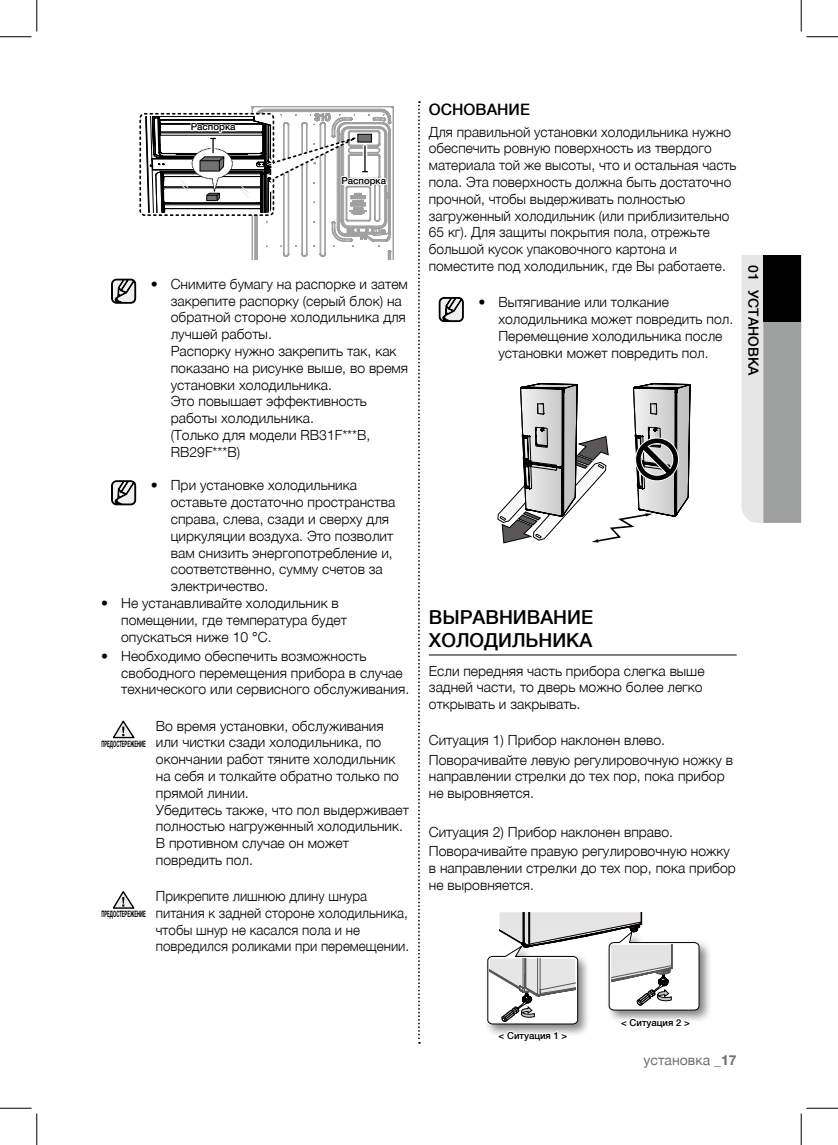
<style>
.page{position:relative;width:838px;height:1145px;background:#fff}
.page>*{position:absolute;margin:0;border:0;box-sizing:border-box;transform-origin:0 0}
.t1{font:500 19.25px/23.1px "Helvetica Neue LTCYR";color:#000}
.t2{font:500 15.75px "Helvetica Neue LTCYR";color:#000}
.t3{font:300 14px/16.8px "Helvetica Neue LTCYR";color:#000}
.t4{font:300 14px/16.8px "Helvetica Neue LTCYR";color:#000;scale:.96 1}
.t5{font:14px "Helvetica Neue LTCYR";color:#727171}
.t6{font:500 14px "Helvetica Neue LTCYR";color:#000}
.t7{font:500 9.62px "Helvetica Neue LTCYR";color:#000}
.t8{font:700 8.75px "Helvetica Neue LTCYR";color:#000;scale:.47 1}
.s1{font-weight:700}
</style>
<div class="page">
<svg style="left:741px;top:255px;width:60px;height:268px;background:#bdbdbd"></svg>
<div style="left:763px;top:255px;width:38px;height:67px;background:#000"></div>
<svg style="left:111px;top:278px;width:25px;height:26px"></svg>
<svg style="left:111px;top:480px;width:25px;height:26px"></svg>
<svg style="left:112px;top:720px;width:23px;height:19px"></svg>
<svg style="left:112px;top:891px;width:23px;height:18px"></svg>
<hr style="left:429px;top:655px;width:307px;height:1px;background:#000">
<svg style="left:438px;top:297px;width:26px;height:26px"></svg>
<svg style="left:418px;top:101px;width:2px;height:943px"></svg>
<div style="left:605px;top:929px;width:107px;height:93px;background:#000;opacity:.5"></div>
<div style="left:484px;top:943px;width:107px;height:93px;background:#fbfbfb"></div>
<svg style="left:487px;top:912px;width:212px;height:122px"></svg>
<svg style="left:497px;top:384px;width:193px;height:159px"></svg>
<svg style="left:139px;top:106px;width:255px;height:154px"></svg>
<hr style="left:0;top:36px;width:32px;height:1px;background:#000">
<hr style="left:806px;top:36px;width:31px;height:1px;background:#000">
<hr style="left:0;top:1108px;width:32px;height:1px;background:#000">
<hr style="left:806px;top:1108px;width:31px;height:1px;background:#000">
<hr style="left:36px;top:0;width:1px;height:31px;background:#000">
<hr style="left:36px;top:1113px;width:1px;height:32px;background:#000">
<hr style="left:800px;top:0;width:1px;height:31px;background:#000">
<hr style="left:800px;top:1113px;width:1px;height:32px;background:#000">
<p class="t7" style="left:191px;top:122px;width:46px">Распорка</p>
<p class="t7" style="left:341px;top:175px;width:46px">Распорка</p>
<p class="t3" style="left:171px;top:276px;width:239px;text-indent:-20px">• Снимите бумагу на распорке и затем закрепите распорку (серый блок) на обратной стороне холодильника для лучшей работы.<br>Распорку нужно закрепить так, как показано на рисунке выше, во время установки холодильника.<br>Это повышает эффективность работы холодильника.<br>(Только для модели RB31F***B,<br>RB29F***B)</p>
<p class="t3" style="left:171px;top:477px;width:226px;text-indent:-20px">• При установке холодильника оставьте достаточно пространства справа, слева, сзади и сверху для циркуляции воздуха. Это позволит вам снизить энергопотребление и, соответственно, сумму счетов за электричество.</p>
<p class="t3" style="left:121px;top:595px;width:227px;text-indent:-20px">• Не устанавливайте холодильник в помещении, где температура будет опускаться ниже 10 °C.</p>
<p class="t3" style="left:121px;top:648px;width:289px;text-indent:-20px">• Необходимо обеспечить возможность свободного перемещения прибора в случае технического или сервисного обслуживания.</p>
<p class="t3" style="left:156px;top:717px;width:254px">Во время установки, обслуживания или чистки сзади холодильника, по окончании работ тяните холодильник на себя и толкайте обратно только по прямой линии.<br>Убедитесь также, что пол выдерживает полностью нагруженный холодильник.<br>В противном случае он может повредить пол.</p>
<p class="t4" style="left:156px;top:888px;width:265px">Прикрепите лишнюю длину шнура питания к задней стороне холодильника, чтобы шнур не касался пола и не повредился роликами при перемещении.</p>
<p class="t8" style="left:101px;top:739px;width:96px">предостережение</p>
<p class="t8" style="left:101px;top:909px;width:96px">предостережение</p>
<p class="t2" style="left:429px;top:101px;width:102px">ОСНОВАНИЕ</p>
<p class="t3" style="left:429px;top:123px;width:309px">Для правильной установки холодильника нужно обеспечить ровную поверхность из твердого материала той же высоты, что и остальная часть пола. Эта поверхность должна быть достаточно прочной, чтобы выдерживать полностью загруженный холодильник (или приблизительно 65 кг). Для защиты покрытия пола, отрежьте большой кусок упаковочного картона и поместите под холодильник, где Вы работаете.</p>
<p class="t3" style="left:498px;top:294px;width:236px;text-indent:-20px">• Вытягивание или толкание холодильника может повредить пол.<br>Перемещение холодильника после установки может повредить пол.</p>
<p class="t6" style="left:761px;top:265px;width:112px;rotate:90deg">01 установка</p>
<h1 class="t1" style="left:429px;top:606px;width:58px">Выравнивание холоди</h1>
<h1 class="t1" style="left:512px;top:629px;width:41px">льника</h1>
<p class="t3" style="left:429px;top:662px;width:277px">Если передняя часть прибора слегка выше задней части, то дверь можно более легко открывать и закрывать.</p>
<p class="t3" style="left:429px;top:731px;width:306px;line-height:19.2px">Ситуация 1) Прибор наклонен влево.<br>Поворачивайте левую регулировочную ножку в</p>
<p class="t3" style="left:429px;top:768px;width:297px">направлении стрелки до тех пор, пока прибор не выровняется.</p>
<p class="t3" style="left:429px;top:822px;width:303px;line-height:19.2px">Ситуация 2) Прибор наклонен вправо.<br>Поворачивайте правую регулировочную ножку</p>
<p class="t3" style="left:429px;top:860px;width:308px">в направлении стрелки до тех пор, пока прибор не выровняется.</p>
<p class="t7" style="left:498px;top:1030px;width:70px">&lt; Ситуация 1 &gt;</p>
<p class="t7" style="left:621px;top:1017px;width:70px">&lt; Ситуация 2 &gt;</p>
<p class="t5" style="left:643px;top:1053px;width:95px">установка <span class="s1">_17</span></p>
</div>
